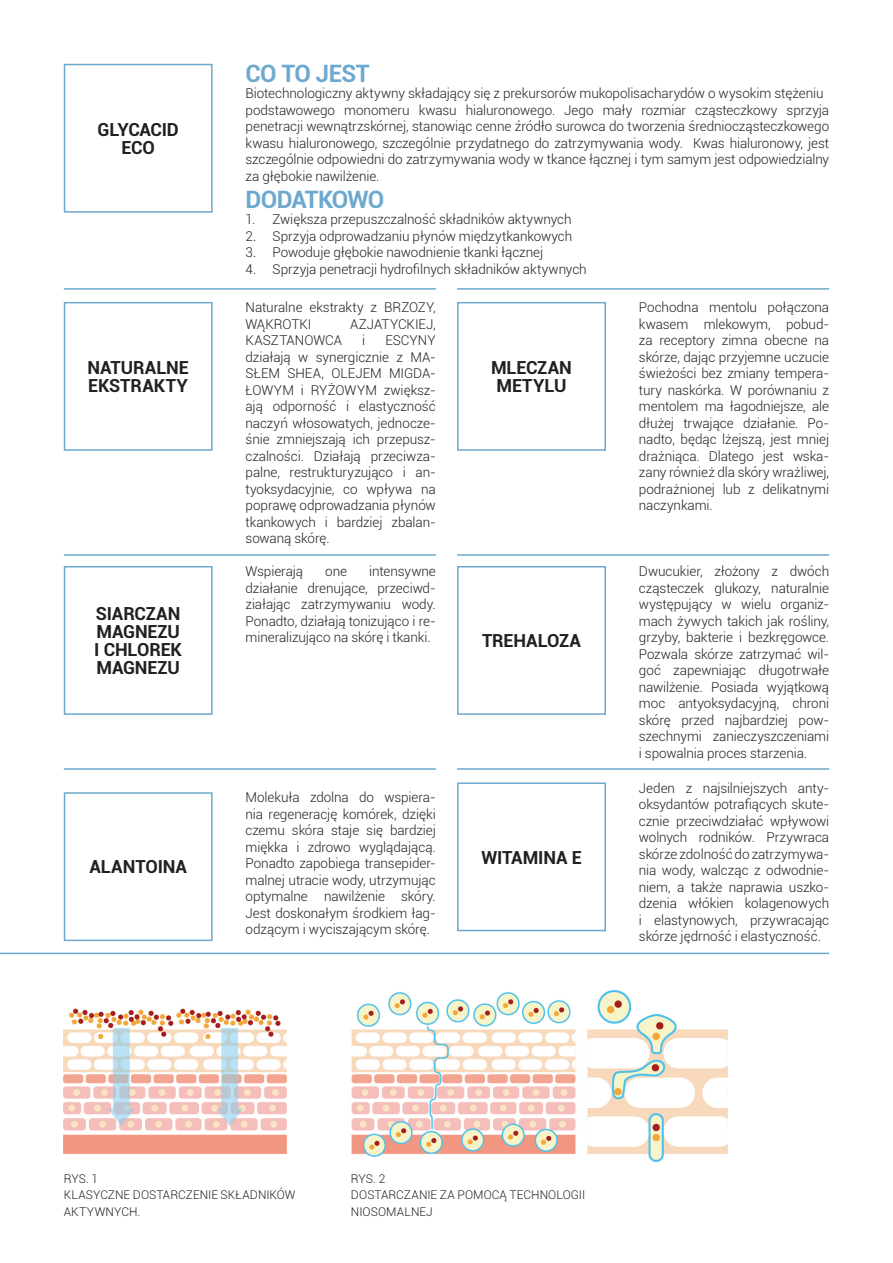
<style>
.page{position:relative;width:893px;height:1263px;background:#fff}
.page>*{position:absolute;margin:0;border:0;box-sizing:border-box;transform-origin:0 0}
.t1{font:700 24px "Roboto";letter-spacing:-.03em;color:#6da9cf}
.t2{font:700 18px/18px "Roboto";letter-spacing:-.005em;color:#231f20;text-align:center}
.t3{font:300 13.5px/16.5px "Roboto";letter-spacing:-.005em;color:#231f20;text-align:justify}
.t4{font:300 12px/16.5px "Roboto";letter-spacing:.005em;color:#231f20}
</style>
<div class="page">
<div style="left:64px;top:64px;width:149px;height:149px;border:2px solid #6da9cf"></div>
<div style="left:64px;top:302px;width:149px;height:149px;border:2px solid #6da9cf"></div>
<div style="left:64px;top:566px;width:149px;height:149px;border:2px solid #6da9cf"></div>
<div style="left:457px;top:302px;width:149px;height:149px;border:2px solid #6da9cf"></div>
<div style="left:457px;top:566px;width:149px;height:149px;border:2px solid #6da9cf"></div>
<div style="left:64px;top:792px;width:149px;height:149px;border:2px solid #6da9cf"></div>
<div style="left:457px;top:782px;width:149px;height:149px;border:2px solid #6da9cf"></div>
<hr style="left:64px;top:554px;width:372px;height:2px;background:#6da9cf">
<hr style="left:64px;top:288px;width:372px;height:2px;background:#6da9cf">
<hr style="left:457px;top:554px;width:372px;height:2px;background:#6da9cf">
<hr style="left:457px;top:288px;width:372px;height:2px;background:#6da9cf">
<hr style="left:457px;top:768px;width:372px;height:2px;background:#6da9cf">
<hr style="left:64px;top:768px;width:372px;height:2px;background:#6da9cf">
<hr style="left:0;top:953px;width:829px;height:1px;background:#6da9cf">
<img style="left:64px;top:990px;width:663px;height:171px">
<h2 class="t2" style="left:97px;top:120px;width:83px">GLYCACID<br>ECO</h2>
<h2 class="t2" style="left:88px;top:358px;width:103px;text-align:left">NATURALNE<br>EKSTRAKTY</h2>
<h2 class="t2" style="left:94px;top:604px;width:89px;text-align:justify">SIARCZAN MAGNEZU I CHLOREK MAGNEZU</h2>
<h2 class="t2" style="left:89px;top:857px;width:99px">ALANTOINA</h2>
<h1 class="t1" style="left:246px;top:56px;width:125px">CO TO JEST</h1>
<p class="t3" style="left:246px;top:85px;width:585px;text-align:left">Biotechnologiczny aktywny składający się z prekursorów mukopolisacharydów o wysokim stężeniu podstawowego monomeru kwasu hialuronowego. Jego mały rozmiar cząsteczkowy sprzyja penetracji wewnątrzskórnej, stanowiąc cenne źródło surowca do tworzenia średniocząsteczkowego kwasu hialuronowego, szczególnie przydatnego do zatrzymywania wody. Kwas hialuronowy, jest szczególnie odpowiedni do zatrzymywania wody w tkance łącznej i tym samym jest odpowiedzialny za głębokie nawilżenie.</p>
<h1 class="t1" style="left:246px;top:182px;width:140px">DODATKOWO</h1>
<p class="t3" style="left:246px;top:211px;width:328px">1. Zwiększa przepuszczalność składników aktywnych</p>
<p class="t3" style="left:246px;top:227px;width:328px">2. Sprzyja odprowadzaniu płynów międzytkankowych</p>
<p class="t3" style="left:246px;top:244px;width:299px">3. Powoduje głębokie nawodnienie tkanki łącznej</p>
<p class="t3" style="left:246px;top:260px;width:343px">4. Sprzyja penetracji hydrofilnych składników aktywnych</p>
<p class="t3" style="left:246px;top:299px;width:192px">Naturalne ekstrakty z BRZOZY,<br>WĄKROTKI</p>
<p class="t3" style="left:639px;top:298px;width:192px">Pochodna mentolu połączona kwasem mlekowym, pobud&shy;za receptory zimna obecne na skórze, dając przyjemne uczucie świeżości bez zmiany tempera&shy;tury naskórka. W porównaniu z mentolem ma łagodniejsze, ale dłużej trwające działanie. Po&shy;nadto, będąc lżejszą, jest mniej drażniąca. Dlatego jest wska&shy;zany również dla skóry wrażliwej, podrażnionej lub z delikatnymi naczynkami.</p>
<p class="t3" style="left:350px;top:315px;width:87px">AZJATYCKIEJ,</p>
<p class="t3" style="left:246px;top:332px;width:98px">KASZTANOWCA</p>
<p class="t3" style="left:362px;top:332px;width:5px">i</p>
<p class="t3" style="left:246px;top:332px;width:192px;text-indent:140px">ESCYNY działają w synergicznie z MA-SŁEM SHEA, OLEJEM MIGDA-ŁOWYM i RYŻOWYM zwiększ&shy;ają odporność i elastyczność naczyń włosowatych, jednocze&shy;śnie zmniejszają ich przepusz&shy;czalności. Działają przeciwza&shy;palne, restrukturyzująco i an&shy;tyoksydacyjnie, co wpływa na poprawę odprowadzania płynów tkankowych i bardziej zbalan&shy;sowaną skórę.</p>
<p class="t3" style="left:246px;top:563px;width:59px">Wspierają</p>
<p class="t3" style="left:325px;top:563px;width:23px">one</p>
<h2 class="t2" style="left:491px;top:358px;width:82px">MLECZAN<br>METYLU</h2>
<p class="t3" style="left:639px;top:562px;width:192px">Dwucukier, złożony z dwóch cząsteczek glukozy, naturalnie występujący w wielu organiz&shy;mach żywych takich jak rośliny, grzyby, bakterie i bezkręgowce.<br>Pozwala skórze zatrzymać wil&shy;goć zapewniając długotrwałe nawilżenie. Posiada wyjątkową moc antyoksydacyjną, chroni skórę przed najbardziej pow&shy;szechnymi zanieczyszczeniami i spowalnia proces starzenia.</p>
<p class="t3" style="left:246px;top:563px;width:192px;text-indent:124px">intensywne działanie drenujące, przeciwd&shy;ziałając zatrzymywaniu wody.<br>Ponadto, działają tonizująco i re&shy;mineralizująco na skórę i tkanki.</p>
<h2 class="t2" style="left:482px;top:631px;width:101px">TREHALOZA</h2>
<p class="t3" style="left:246px;top:789px;width:192px">Molekuła zdolna do wspiera&shy;nia regenerację komórek, dzięki czemu skóra staje się bardziej miękka i zdrowo wyglądającą.<br>Ponadto zapobiega transepider&shy;malnej utracie wody, utrzymując optymalne nawilżenie skóry.<br>Jest doskonałym środkiem łag&shy;odzącym i wyciszającym skórę.</p>
<h2 class="t2" style="left:481px;top:847px;width:102px">WITAMINA E</h2>
<p class="t3" style="left:639px;top:779px;width:192px">Jeden z najsilniejszych anty&shy;oksydantów potrafiących skute&shy;cznie przeciwdziałać wpływowi wolnych rodników. Przywraca skórze zdolność do zatrzymywa&shy;nia wody, walcząc z odwodnie&shy;niem, a także naprawia uszko&shy;dzenia włókien kolagenowych i elastynowych, przywracając skórze jędrność i elastyczność.</p>
<p class="t4" style="left:64px;top:1170px;width:233px">RYS. 1<br>KLASYCZNE DOSTARCZENIE SKŁADNIKÓW<br>AKTYWNYCH.</p>
<p class="t4" style="left:351px;top:1170px;width:236px">RYS. 2<br>DOSTARCZANIE ZA POMOCĄ TECHNOLOGII<br>NIOSOMALNEJ</p>
</div>
